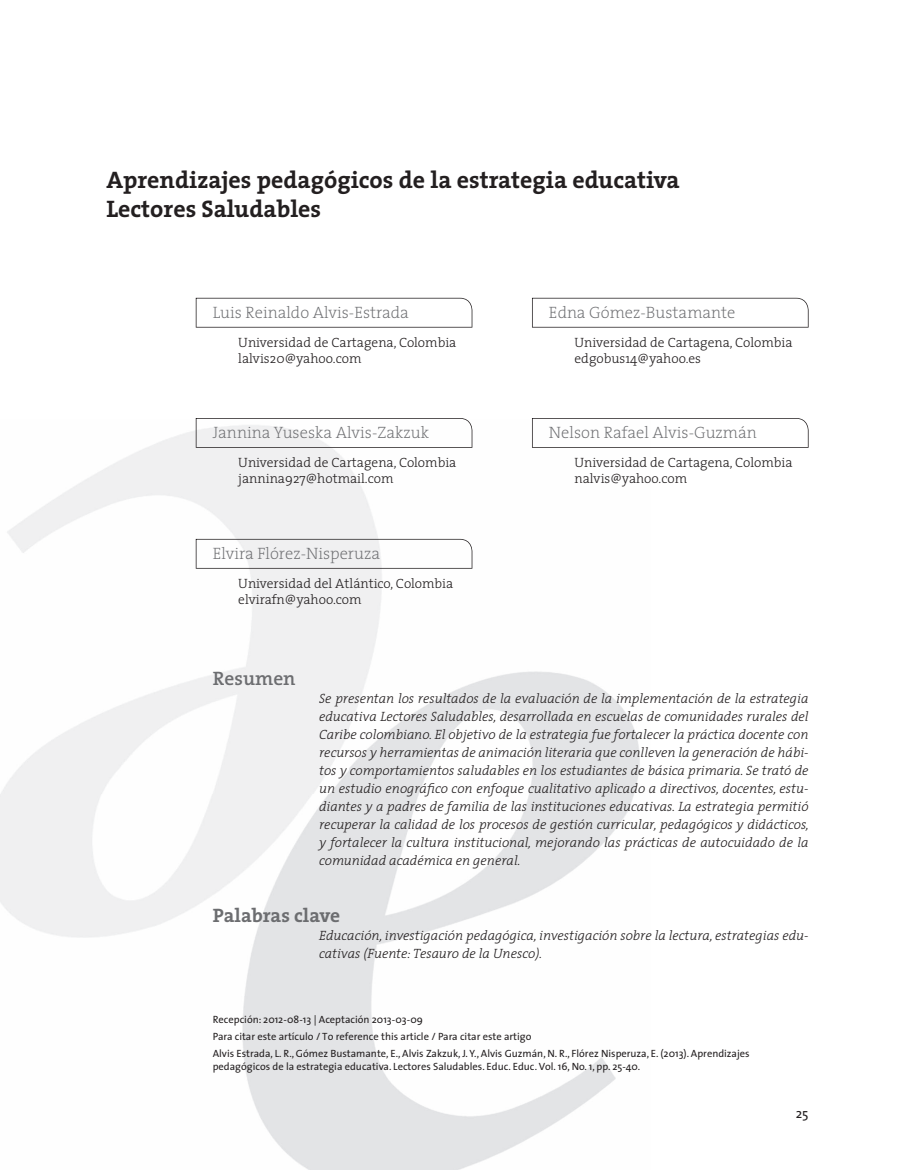
<style>
.page{position:relative;width:915px;height:1170px;background:#fff}
.page>*{position:absolute;margin:0;border:0;box-sizing:border-box;transform-origin:0 0}
.t1{font:700 24px/28.8px "The Serif";color:#231f20}
.t2{font:700 19.5px "The Serif";color:#6c6d70}
.t3{font:600 19.5px "The Serif";color:#6c6d70}
.t4{font:200 16.5px "The Serif";color:#6c6d70}
.t5{font:italic 300 13.5px/18px "The Serif";color:#231f20;text-align:justify}
.t6{font:300 13.5px/16.2px "The Serif";color:#231f20}
.t7{font:13.5px "The Sans";color:#231f20}
.t8{font:10.5px/16.8px "The Sans";color:#231f20}
</style>
<div class="page">
<img style="left:0;top:419px;width:640px;height:750px">
<svg style="left:196px;top:298px;width:276px;height:29px"></svg>
<svg style="left:532px;top:298px;width:276px;height:29px"></svg>
<svg style="left:196px;top:418px;width:276px;height:30px"></svg>
<svg style="left:531px;top:418px;width:277px;height:30px"></svg>
<svg style="left:196px;top:539px;width:276px;height:29px"></svg>
<h1 class="t1" style="left:106px;top:165px;width:574px">Aprendizajes pedagógicos de la estrategia educativa<br>Lectores Saludables</h1>
<p class="t4" style="left:213px;top:298px;width:197px">Luis Reinaldo Alvis-Estrada</p>
<p class="t6" style="left:238px;top:333px;width:219px">Universidad de Cartagena, Colombia lalvis20@yahoo.com</p>
<p class="t4" style="left:213px;top:418px;width:218px">Jannina Yuseska Alvis-Zakzuk</p>
<p class="t6" style="left:238px;top:453px;width:219px">Universidad de Cartagena, Colombia jannina927@hotmail.com</p>
<p class="t4" style="left:213px;top:539px;width:169px">Elvira Flórez-Nisperuza</p>
<p class="t6" style="left:238px;top:574px;width:216px">Universidad del Atlántico, Colombia elvirafn@yahoo.com</p>
<h2 class="t3" style="left:213px;top:661px;width:84px">Resumen</h2>
<p class="t4" style="left:549px;top:298px;width:188px">Edna Gómez-Bustamante</p>
<p class="t6" style="left:574px;top:333px;width:219px">Universidad de Cartagena, Colombia edgobus14@yahoo.es</p>
<p class="t4" style="left:549px;top:418px;width:209px">Nelson Rafael Alvis-Guzmán</p>
<p class="t6" style="left:574px;top:453px;width:219px">Universidad de Cartagena, Colombia nalvis@yahoo.com</p>
<p class="t5" style="left:319px;top:688px;width:491px">Se presentan los resultados de la evaluación de la implementación de la estrategia educativa Lectores Saludables, desarrollada en escuelas de comunidades rurales del Caribe colombiano. El objetivo de la estrategia fue fortalecer la práctica docente con recursos y herramientas de animación literaria que conlleven la generación de hábi&shy;tos y comportamientos saludables en los estudiantes de básica primaria. Se trató de un estudio enográfico con enfoque cualitativo aplicado a directivos, docentes, estu&shy;diantes y a padres de familia de las instituciones educativas. La estrategia permitió recuperar la calidad de los procesos de gestión curricular, pedagógicos y didácticos, y fortalecer la cultura institucional, mejorando las prácticas de autocuidado de la comunidad académica en general.</p>
<h2 class="t2" style="left:213px;top:899px;width:129px">Palabras clave</h2>
<p class="t5" style="left:319px;top:925px;width:490px">Educación, investigación pedagógica, investigación sobre la lectura, estrategias edu&shy;cativas (Fuente: Tesauro de la Unesco).</p>
<p class="t8" style="left:213px;top:1010px;width:538px">Recepción: 2012-08-13 | Aceptación 2013-03-09<br>Para citar este artículo / To reference this article / Para citar este artigo<br>Alvis Estrada, L. R., Gómez Bustamante, E., Alvis Zakzuk, J. Y., Alvis Guzmán, N. R., Flórez Nisperuza, E. (2013). Aprendizajes</p>
<p class="t8" style="left:213px;top:1057px;width:428px">pedagógicos de la estrategia educativa. Lectores Saludables. Educ. Educ. Vol. 16, No. 1, pp. 25-40.</p>
<p class="t7" style="left:795px;top:1102px;width:14px">25</p>
</div>
